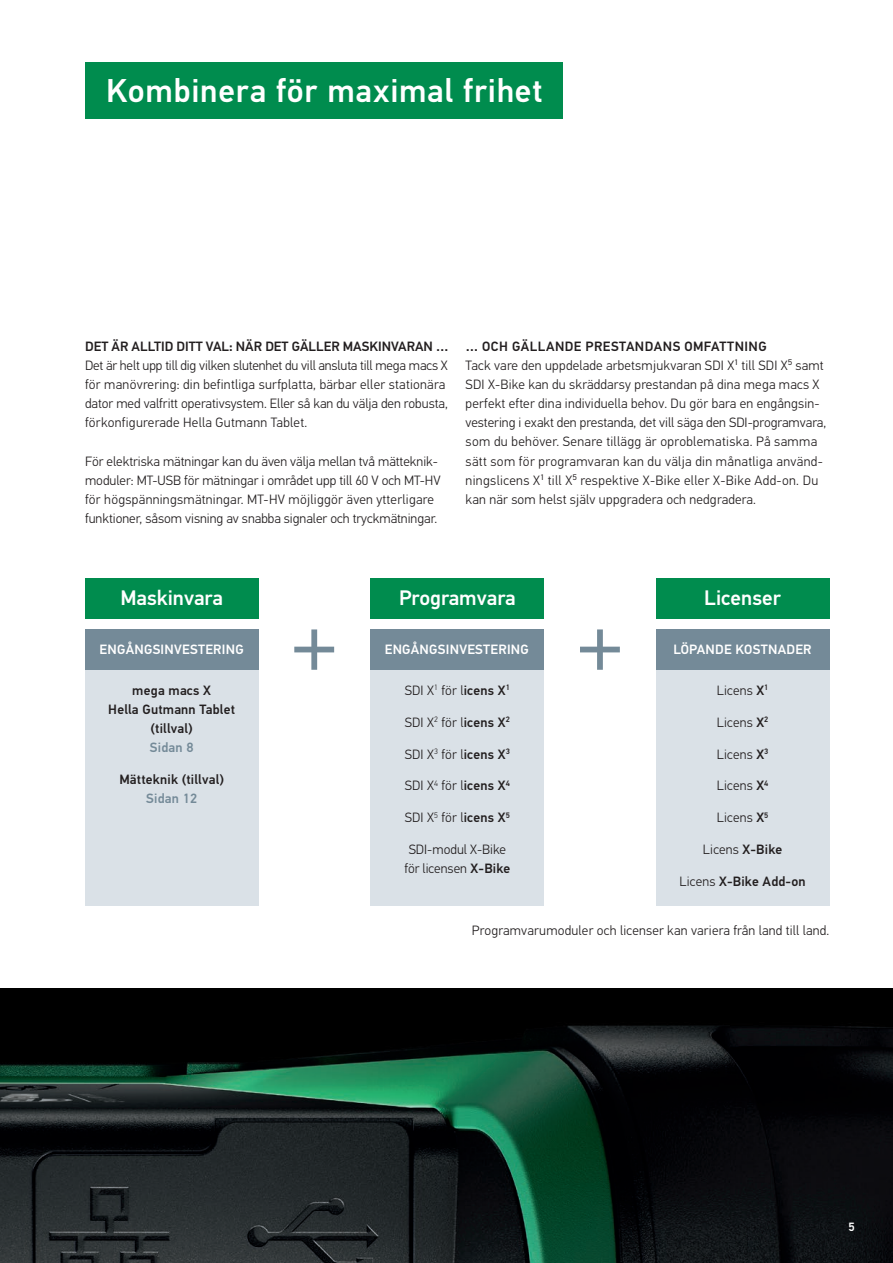
<style>
.page{position:relative;width:893px;height:1263px;background:#fff}
.page>*{position:absolute;margin:0;border:0;box-sizing:border-box;transform-origin:0 0}
.t1{font:90.3px "Hella DIN Universal";color:#748a98}
.t2{font:500 33px "Hella DIN Universal";letter-spacing:.02em;color:#fff}
.t3{font:500 21px "Hella DIN Universal";color:#fff}
.t4{font:300 13.5px/19.2px "Hella DIN Universal";letter-spacing:.015em;color:#231f20}
.t5{font:500 13.5px/19.2px "Hella DIN Universal";letter-spacing:.015em;color:#231f20;text-align:center}
.t6{font:500 13.5px "Hella DIN Universal";letter-spacing:.02em;color:#fff}
.t7{font:500 13.5px "Hella DIN Universal";letter-spacing:.035em;color:#231f20}
.t8{font:500 13.5px "Hella DIN Universal";letter-spacing:.015em;color:#748a98}
.t9{font:500 12px "Hella DIN Universal";color:#fff}
.s1{font-weight:500}
.s2{font-weight:300}
</style>
<div class="page">
<img style="left:0;top:989px;width:893px;height:274px">
<div style="left:85px;top:62px;width:478px;height:57px;background:#008c4e"></div>
<div style="left:656px;top:670px;width:173px;height:236px;background:#dae1e7"></div>
<div style="left:656px;top:629px;width:173px;height:41px;background:#748a98"></div>
<div style="left:656px;top:578px;width:173px;height:41px;background:#008c4e"></div>
<div style="left:371px;top:670px;width:173px;height:236px;background:#dae1e7"></div>
<div style="left:371px;top:578px;width:173px;height:41px;background:#008c4e"></div>
<div style="left:370px;top:629px;width:173px;height:41px;background:#748a98"></div>
<div style="left:85px;top:670px;width:173px;height:236px;background:#dae1e7"></div>
<div style="left:85px;top:629px;width:173px;height:41px;background:#748a98"></div>
<div style="left:85px;top:578px;width:173px;height:41px;background:#008c4e"></div>
<h2 class="t2" style="left:106px;top:70px;width:438px">Kombinera för maximal frihet</h2>
<p class="t5" style="left:85px;top:338px;width:365px">DET ÄR ALLTID DITT VAL: NÄR DET GÄLLER MASKINVARAN …</p>
<p class="t4" style="left:85px;top:357px;width:364px">Det är helt upp till dig vilken slutenhet du vill ansluta till mega macs X för manövrering: din befintliga surfplatta, bärbar eller stationära dator med valfritt operativsystem. Eller så kan du välja den robusta, förkonfigurerade Hella Gutmann Tablet.</p>
<p class="t4" style="left:85px;top:452px;width:357px">För elektriska mätningar kan du även välja mellan två mätteknik&shy;moduler: MT-USB för mätningar i området upp till 60 V och MT-HV för högspänningsmätningar. MT-HV möjliggör även ytterligare funktioner, såsom visning av snabba signaler och tryckmätningar.</p>
<p class="t7" style="left:466px;top:338px;width:302px">… OCH GÄLLANDE PRESTANDANS OMFATTNING</p>
<p class="t4" style="left:466px;top:357px;width:362px">Tack vare den uppdelade arbetsmjukvaran SDI X¹ till SDI X⁵ samt SDI X-Bike kan du skräddarsy prestandan på dina mega macs X perfekt efter dina individuella behov. Du gör bara en engångsin&shy;vestering i exakt den prestanda, det vill säga den SDI-programvara, som du behöver. Senare tillägg är oproblematiska. På samma sätt som för programvaran kan du välja din månatliga använd&shy;ningslicens X¹ till X⁵ respektive X-Bike eller X-Bike Add-on. Du kan när som helst själv uppgradera och nedgradera.</p>
<h3 class="t3" style="left:121px;top:584px;width:104px">Maskinvara</h3>
<p class="t6" style="left:100px;top:641px;width:146px">ENGÅNGSINVESTERING</p>
<h3 class="t3" style="left:399px;top:584px;width:118px">Programvara</h3>
<p class="t6" style="left:385px;top:641px;width:146px">ENGÅNGSINVESTERING</p>
<h1 class="t1" style="left:292px;top:591px;width:47px">+</h1>
<h1 class="t1" style="left:577px;top:591px;width:47px">+</h1>
<h3 class="t3" style="left:704px;top:584px;width:78px">Licenser</h3>
<p class="t6" style="left:673px;top:641px;width:140px">LÖPANDE KOSTNADER</p>
<p class="t5" style="left:108px;top:682px;width:128px">mega macs X<br>Hella Gutmann Tablet (tillval)</p>
<p class="t8" style="left:150px;top:739px;width:45px">Sidan 8</p>
<p class="t5" style="left:119px;top:771px;width:106px">Mätteknik (tillval)</p>
<p class="t8" style="left:146px;top:790px;width:52px">Sidan 12</p>
<p class="t4" style="left:405px;top:681px;width:107px">SDI X<sup>1</sup> för l<span class="s1">icens X</span><sup>1</sup></p>
<p class="t4" style="left:405px;top:713px;width:107px">SDI X<sup>2</sup> för l<span class="s1">icens X</span><sup>2</sup></p>
<p class="t4" style="left:405px;top:745px;width:107px">SDI X<sup>3</sup> för l<span class="s1">icens X</span><sup>3</sup></p>
<p class="t4" style="left:405px;top:777px;width:107px">SDI X<sup>4</sup> för l<span class="s1">icens X</span><sup>4</sup></p>
<p class="t4" style="left:405px;top:809px;width:107px">SDI X<sup>5</sup> för l<span class="s1">icens X</span><sup>5</sup></p>
<p class="t4" style="left:404px;top:841px;width:108px;text-align:center">SDI-modul X-Bike för licensen <span class="s1">X-Bike</span></p>
<p class="t4" style="left:717px;top:681px;width:53px">Licens <span class="s1">X</span><sup>1</sup></p>
<p class="t4" style="left:717px;top:713px;width:53px">Licens <span class="s1">X</span><sup>2</sup></p>
<p class="t4" style="left:717px;top:745px;width:53px">Licens <span class="s1">X</span><sup>3</sup></p>
<p class="t4" style="left:717px;top:777px;width:53px">Licens <span class="s1">X</span><sup>4</sup></p>
<p class="t4" style="left:717px;top:809px;width:53px">Licens <span class="s1">X</span><sup>5</sup></p>
<p class="t4" style="left:703px;top:841px;width:81px">Licens <span class="s1">X-Bike</span></p>
<p class="t5" style="left:679px;top:873px;width:128px"><span class="s2">Licens</span> X-Bike Add-on</p>
<p class="t4" style="left:472px;top:922px;width:359px">Programvarumoduler och licenser kan variera från land till land.</p>
<p class="t9" style="left:848px;top:1219px;width:8px">5</p>
</div>
